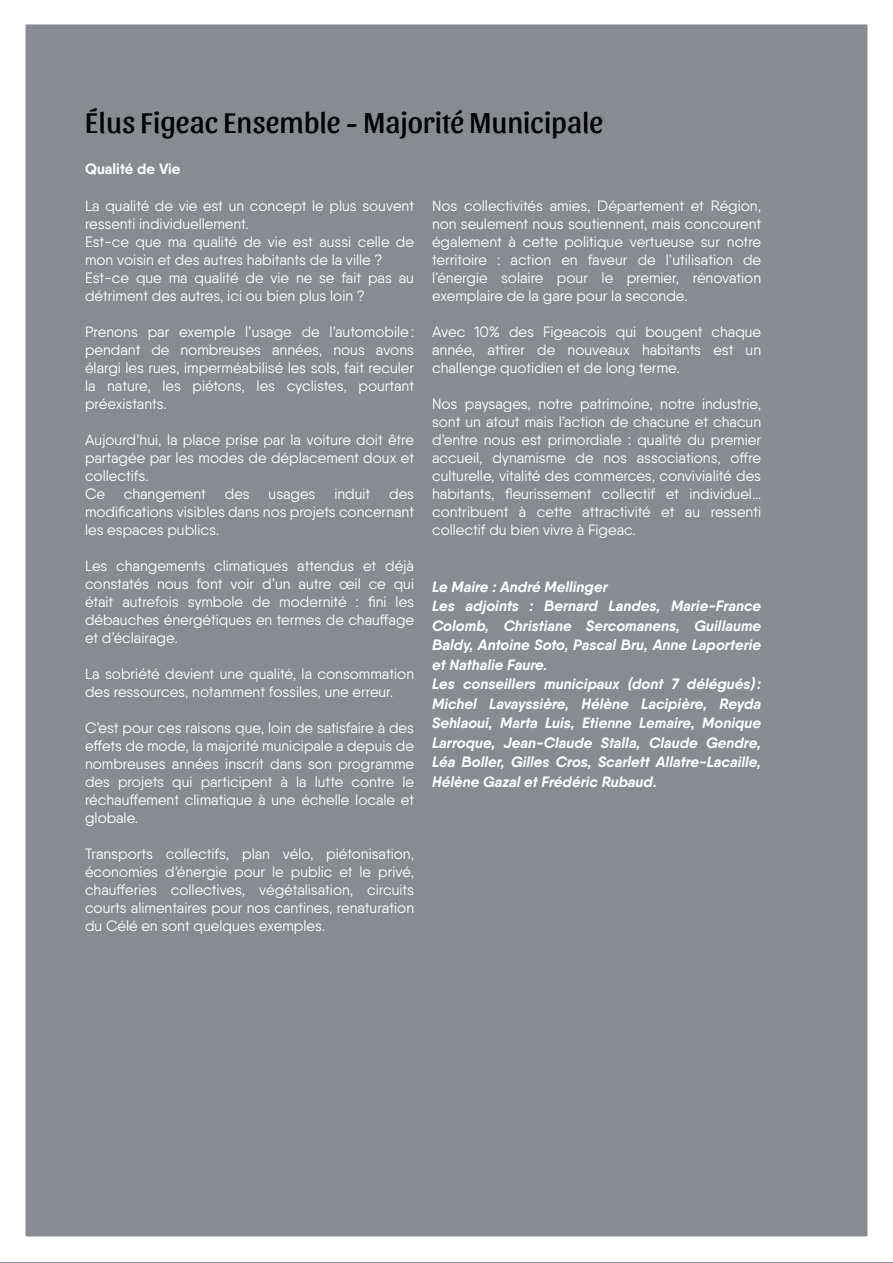
<style>
.page{position:relative;width:893px;height:1263px;background:#fff}
.page>*{position:absolute;margin:0;border:0;box-sizing:border-box;transform-origin:0 0}
.t1{font:30px "Sansita";color:#000}
.t2{font:15px/18px "Qanelas Soft";color:#fff;text-align:justify}
.t3{font:italic 700 15px/19.5px "Qanelas Soft";color:#fff}
.t4{font:700 15px "Qanelas Soft";color:#fff}
</style>
<div class="page">
<div style="left:25px;top:24px;width:843px;height:1213px;background:#888c91"></div>
<h1 class="t1" style="left:85px;top:105px;width:520px">Élus Figeac Ensemble - Majorité Municipale</h1>
<p class="t4" style="left:85px;top:159px;width:97px">Qualité de Vie</p>
<p class="t2" style="left:85px;top:196px;width:331px;text-align:left">La qualité de vie est un concept le plus souvent ressenti individuellement.<br>Est-ce que ma qualité de vie est aussi celle de mon voisin et des autres habitants de la ville ?<br>Est-ce que ma qualité de vie ne se fait pas au détriment des autres, ici ou bien plus loin ?</p>
<p class="t2" style="left:85px;top:322px;width:331px">Prenons par exemple l’usage de l’automobile: pendant de nombreuses années, nous avons élargi les rues, imperméabilisé les sols, fait reculer la nature, les piétons, les cyclistes, pourtant préexistants.</p>
<p class="t2" style="left:85px;top:430px;width:331px;text-align:left">Aujourd’hui, la place prise par la voiture doit être partagée par les modes de déplacement doux et collectifs.<br>Ce</p>
<p class="t2" style="left:85px;top:484px;width:331px;text-indent:304px">des modifications visibles dans nos projets concernant les espaces publics.</p>
<p class="t2" style="left:85px;top:556px;width:331px">Les changements climatiques attendus et déjà constatés nous font voir d’un autre œil ce qui était autrefois symbole de modernité : fini les débauches énergétiques en termes de chauffage et d’éclairage.</p>
<p class="t2" style="left:85px;top:664px;width:331px">La sobriété devient une qualité, la consommation des ressources, notamment fossiles, une erreur.</p>
<p class="t2" style="left:85px;top:718px;width:331px">C’est pour ces raisons que, loin de satisfaire à des effets de mode, la majorité municipale a depuis de nombreuses années inscrit dans son programme des projets qui participent à la lutte contre le réchauffement climatique à une échelle locale et globale.</p>
<p class="t2" style="left:85px;top:844px;width:331px">Transports collectifs, plan vélo, piétonisation, économies d’énergie pour le public et le privé, chaufferies collectives, végétalisation, circuits courts alimentaires pour nos cantines, renaturation du Célé en sont quelques exemples.</p>
<p class="t2" style="left:124px;top:484px;width:84px">changement</p>
<p class="t2" style="left:225px;top:484px;width:26px">des</p>
<p class="t2" style="left:269px;top:484px;width:48px">usages</p>
<p class="t2" style="left:334px;top:484px;width:37px">induit</p>
<p class="t2" style="left:432px;top:196px;width:331px">Nos collectivités amies, Département et Région, non seulement nous soutiennent, mais concourent également à cette politique vertueuse sur notre territoire : action en faveur de l’utilisation de l’énergie solaire pour le premier, rénovation exemplaire de la gare pour la seconde.</p>
<p class="t2" style="left:432px;top:322px;width:331px">Avec 10% des Figeacois qui bougent chaque année, attirer de nouveaux habitants est un challenge quotidien et de long terme.</p>
<p class="t2" style="left:432px;top:394px;width:331px">Nos paysages, notre patrimoine, notre industrie, sont un atout mais l’action de chacune et chacun d’entre nous est primordiale : qualité du premier accueil, dynamisme de nos associations, offre culturelle, vitalité des commerces, convivialité des habitants, fleurissement collectif et individuel… contribuent à cette attractivité et au ressenti collectif du bien vivre à Figeac.</p>
<p class="t3" style="left:432px;top:577px;width:331px">Le Maire : André Mellinger<br>Les adjoints : Bernard Landes, Marie-France Colomb, Christiane Sercomanens, Guillaume Baldy, Antoine Soto, Pascal Bru, Anne Laporterie et Nathalie Faure.<br>Les conseillers municipaux (dont 7 délégués):<br>Michel Lavayssière, Hélène Lacipière, Reyda Sehlaoui, Marta Luis, Etienne Lemaire, Monique Larroque, Jean-Claude Stalla, Claude Gendre, Léa Boller, Gilles Cros, Scarlett Allatre-Lacaille, Hélène Gazal et Frédéric Rubaud.</p>
</div>
